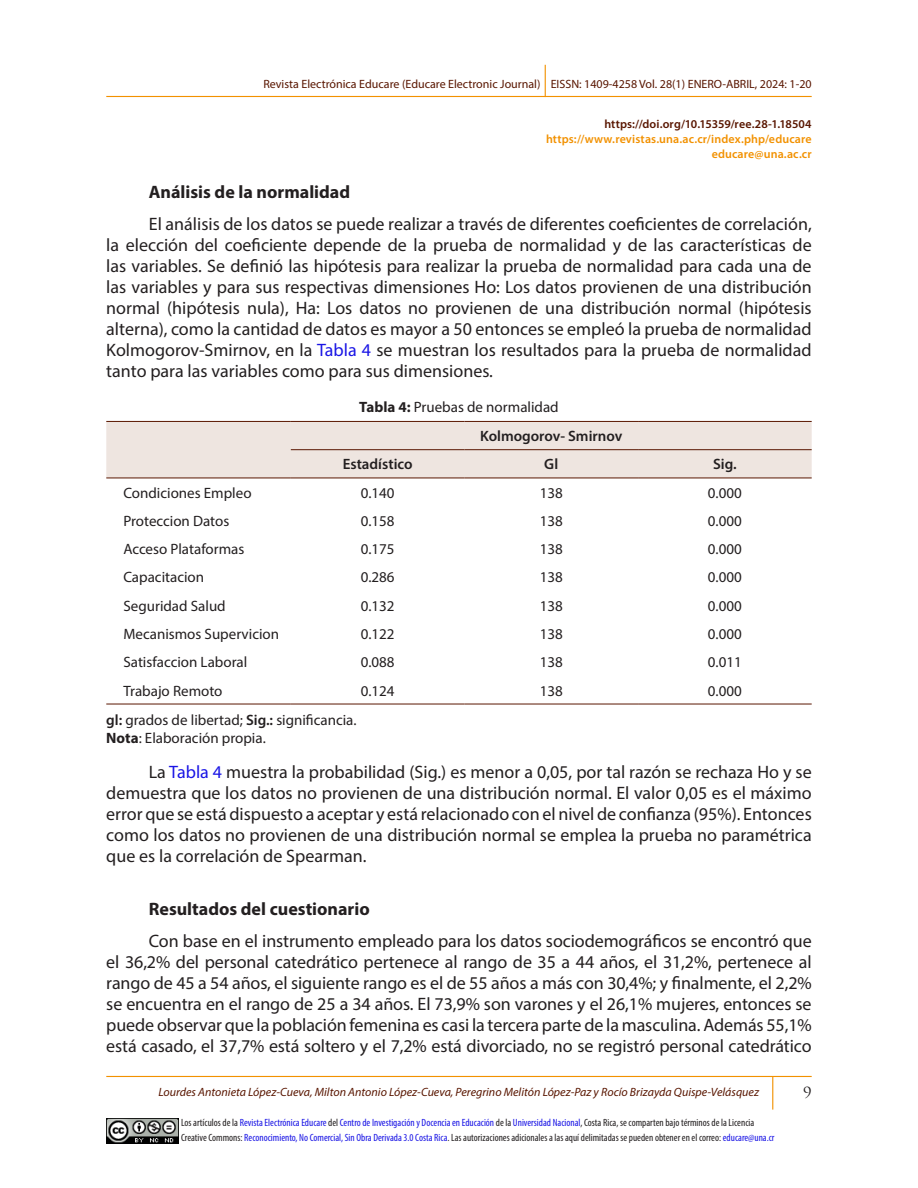
<style>
.page{position:relative;width:918px;height:1188px;background:#fff}
.page>*{position:absolute;margin:0;border:0;box-sizing:border-box;transform-origin:0 0}
.TEXTO{font:18px/21px "Myriad Pro";color:#231f20;text-align:justify}
.SUBTITULO_2{font:700 18px "Myriad Pro";color:#231f20}
.Sin_espaciado{font:15px "Myriad Pro";color:#231f20}
.Sin_espaciado-2{font:600 15px "Myriad Pro";color:#231f20}
.t1{font:15px "Trajan Pro";color:#231f20}
.t2{font:italic 12px "Myriad Pro";color:#591600}
.t3{font:12px "Myriad Pro";color:#591600}
.t4{font:600 12px/15px "Myriad Pro";letter-spacing:.01em;color:#f29100;text-align:right}
.t5{font:600 12px "Myriad Pro";letter-spacing:.005em;color:#591600}
.t6{font:condensed 10.5px/15px "Myriad Pro";color:#231f20}
.s1{color:#1a15e5}
.s2{font-weight:700}
.s3{font-weight:600}
</style>
<div class="page">
<hr style="left:106px;top:1076px;width:706px;height:1px;background:#f29100">
<hr style="left:772px;top:1077px;width:1px;height:33px;background:#f29100">
<img style="left:106px;top:1118px;width:73px;height:26px">
<hr style="left:106px;top:96px;width:706px;height:1px;background:#f29100">
<hr style="left:545px;top:65px;width:1px;height:32px;background:#f29100">
<div style="left:106px;top:422px;width:706px;height:56px;background:#eee5e0"></div>
<hr style="left:106px;top:421px;width:185px;height:1px;background:#591600">
<hr style="left:106px;top:478px;width:185px;height:1px;background:#591600">
<hr style="left:291px;top:478px;width:173px;height:1px;background:#591600">
<hr style="left:464px;top:478px;width:174px;height:1px;background:#591600">
<hr style="left:638px;top:478px;width:174px;height:1px;background:#591600">
<hr style="left:291px;top:421px;width:173px;height:1px;background:#591600">
<hr style="left:464px;top:421px;width:174px;height:1px;background:#591600">
<hr style="left:638px;top:421px;width:174px;height:1px;background:#591600">
<hr style="left:291px;top:449px;width:173px;height:1px;background:#591600">
<hr style="left:464px;top:449px;width:174px;height:1px;background:#591600">
<hr style="left:638px;top:449px;width:174px;height:1px;background:#591600">
<hr style="left:106px;top:704px;width:185px;height:1px;background:#591600">
<hr style="left:291px;top:704px;width:173px;height:1px;background:#591600">
<hr style="left:464px;top:704px;width:174px;height:1px;background:#591600">
<hr style="left:638px;top:704px;width:174px;height:1px;background:#591600">
<p class="t3" style="left:263px;top:77px;width:550px">Revista Electrónica Educare (Educare Electronic Journal) EISSN: 1409-4258 Vol. 28(1) ENERO-ABRIL, 2024: 1-20</p>
<p class="t5" style="left:604px;top:116px;width:209px">https://doi.org/10.15359/ree.28-1.18504</p>
<p class="t4" style="left:546px;top:131px;width:267px">https://www.revistas.una.ac.cr/index.php/educare educare@una.ac.cr</p>
<h3 class="SUBTITULO_2" style="left:149px;top:180px;width:203px">Análisis de la normalidad</h3>
<p class="TEXTO" style="left:106px;top:213px;width:707px;text-indent:43px">El análisis de los datos se puede realizar a través de diferentes coeficientes de correlación, la elección del coeficiente depende de la prueba de normalidad y de las características de las variables. Se definió las hipótesis para realizar la prueba de normalidad para cada una de las variables y para sus respectivas dimensiones Ho: Los datos provienen de una distribución normal (hipótesis nula), Ha: Los datos no provienen de una distribución normal (hipótesis alterna), como la cantidad de datos es mayor a 50 entonces se empleó la prueba de normalidad Kolmogorov-Smirnov, en la <span class="s1">Tabla 4</span> se muestran los resultados para la prueba de normalidad tanto para las variables como para sus dimensiones.</p>
<p class="Sin_espaciado" style="left:359px;top:397px;width:201px"><span class="s2">Tabla 4:</span> Pruebas de normalidad</p>
<p class="Sin_espaciado-2" style="left:480px;top:427px;width:144px">Kolmogorov- Smirnov</p>
<p class="Sin_espaciado-2" style="left:343px;top:455px;width:71px">Estadístico</p>
<p class="Sin_espaciado-2" style="left:544px;top:455px;width:15px">Gl</p>
<p class="Sin_espaciado-2" style="left:713px;top:455px;width:25px">Sig.</p>
<p class="Sin_espaciado" style="left:123px;top:483px;width:130px">Condiciones Empleo</p>
<p class="Sin_espaciado" style="left:361px;top:483px;width:35px">0.140</p>
<p class="Sin_espaciado" style="left:540px;top:483px;width:25px">138</p>
<p class="Sin_espaciado" style="left:708px;top:483px;width:35px">0.000</p>
<p class="Sin_espaciado" style="left:123px;top:512px;width:107px">Proteccion Datos</p>
<p class="Sin_espaciado" style="left:361px;top:512px;width:35px">0.158</p>
<p class="Sin_espaciado" style="left:540px;top:512px;width:25px">138</p>
<p class="Sin_espaciado" style="left:708px;top:512px;width:35px">0.000</p>
<p class="Sin_espaciado" style="left:123px;top:540px;width:123px">Acceso Plataformas</p>
<p class="Sin_espaciado" style="left:361px;top:540px;width:35px">0.175</p>
<p class="Sin_espaciado" style="left:540px;top:540px;width:25px">138</p>
<p class="Sin_espaciado" style="left:708px;top:540px;width:35px">0.000</p>
<p class="Sin_espaciado" style="left:123px;top:568px;width:82px">Capacitacion</p>
<p class="Sin_espaciado" style="left:361px;top:568px;width:35px">0.286</p>
<p class="Sin_espaciado" style="left:540px;top:568px;width:25px">138</p>
<p class="Sin_espaciado" style="left:708px;top:568px;width:35px">0.000</p>
<p class="Sin_espaciado" style="left:123px;top:596px;width:104px">Seguridad Salud</p>
<p class="Sin_espaciado" style="left:361px;top:596px;width:35px">0.132</p>
<p class="Sin_espaciado" style="left:540px;top:596px;width:25px">138</p>
<p class="Sin_espaciado" style="left:708px;top:596px;width:35px">0.000</p>
<p class="Sin_espaciado" style="left:123px;top:625px;width:157px">Mecanismos Supervicion</p>
<p class="Sin_espaciado" style="left:361px;top:625px;width:35px">0.122</p>
<p class="Sin_espaciado" style="left:540px;top:625px;width:25px">138</p>
<p class="Sin_espaciado" style="left:708px;top:625px;width:35px">0.000</p>
<p class="Sin_espaciado" style="left:123px;top:653px;width:125px">Satisfaccion Laboral</p>
<p class="Sin_espaciado" style="left:361px;top:653px;width:35px">0.088</p>
<p class="Sin_espaciado" style="left:540px;top:653px;width:25px">138</p>
<p class="Sin_espaciado" style="left:708px;top:653px;width:35px">0.011</p>
<p class="Sin_espaciado" style="left:123px;top:681px;width:101px">Trabajo Remoto</p>
<p class="Sin_espaciado" style="left:361px;top:681px;width:35px">0.124</p>
<p class="Sin_espaciado" style="left:540px;top:681px;width:25px">138</p>
<p class="Sin_espaciado" style="left:708px;top:681px;width:35px">0.000</p>
<p class="Sin_espaciado" style="left:106px;top:711px;width:252px"><span class="s3">gl:</span> grados de libertad; <span class="s3">Sig.:</span> significancia.</p>
<p class="Sin_espaciado" style="left:106px;top:729px;width:161px"><span class="s2">Nota</span>: Elaboración propia.</p>
<p class="TEXTO" style="left:106px;top:762px;width:707px;text-indent:43px">La <span class="s1">Tabla 4</span> muestra la probabilidad (Sig.) es menor a 0,05, por tal razón se rechaza Ho y se demuestra que los datos no provienen de una distribución normal. El valor 0,05 es el máximo error que se está dispuesto a aceptar y está relacionado con el nivel de confianza (95%). Entonces como los datos no provienen de una distribución normal se emplea la prueba no paramétrica que es la correlación de Spearman.</p>
<h3 class="SUBTITULO_2" style="left:149px;top:898px;width:222px">Resultados del cuestionario</h3>
<p class="TEXTO" style="left:106px;top:930px;width:707px;text-indent:43px">Con base en el instrumento empleado para los datos sociodemográficos se encontró que el 36,2% del personal catedrático pertenece al rango de 35 a 44 años, el 31,2%, pertenece al rango de 45 a 54 años, el siguiente rango es el de 55 años a más con 30,4%; y finalmente, el 2,2% se encuentra en el rango de 25 a 34 años. El 73,9% son varones y el 26,1% mujeres, entonces se puede observar que la población femenina es casi la tercera parte de la masculina. Además 55,1% está casado, el 37,7% está soltero y el 7,2% está divorciado, no se registró personal catedrático</p>
<p class="t2" style="left:159px;top:1085px;width:602px">Lourdes Antonieta López-Cueva, Milton Antonio López-Cueva, Peregrino Melitón López-Paz y Rocío Brizayda Quispe-Velásquez</p>
<p class="t1" style="left:803px;top:1083px;width:10px">9</p>
<p class="t6" style="left:181px;top:1115px;width:595px">Los artículos de la <span class="s1">Revista Electrónica Educare</span> del <span class="s1">Centro de Investigación y Docencia en Educación</span> de la <span class="s1">Universidad Nacional</span>, Costa Rica, se comparten bajo términos de la Licencia<br>Creative Commons: <span class="s1">Reconocimiento, No Comercial, Sin Obra Derivada 3.0 Costa Rica</span>. Las autorizaciones adicionales a las aquí delimitadas se pueden obtener en el correo: <span class="s1">educare@una.cr</span></p>
</div>
